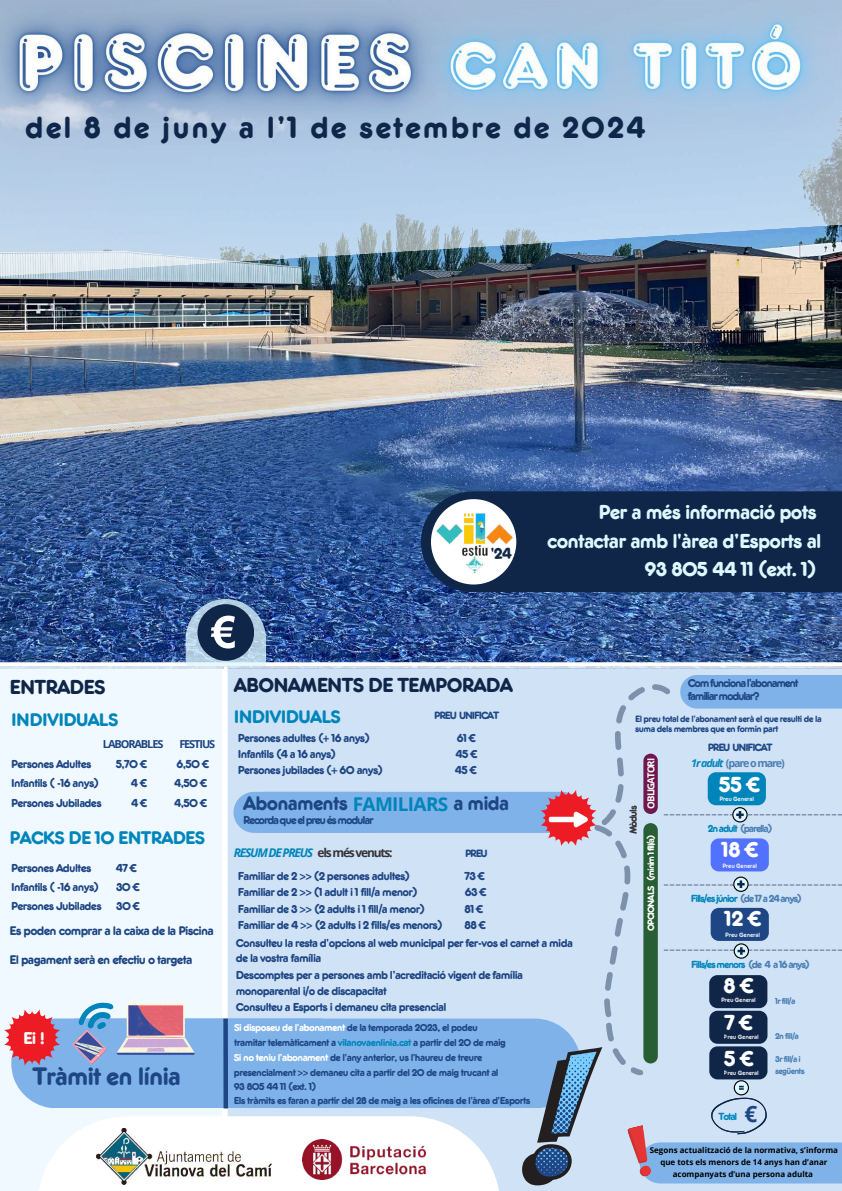
<style>
.page{position:relative;width:842px;height:1191px;background:#fff}
.page>*{position:absolute;margin:0;border:0;box-sizing:border-box;transform-origin:0 0}
.t1{font:500 31.8px "Frankfurter Com";letter-spacing:.065em;color:#0f2649}
.t2{font:500 26.2px "Frankfurter Com";letter-spacing:-.035em;color:#1e4684}
.t3{font:500 22.6px/36.5px "Frankfurter Com";color:#fff;text-align:justify}
.t4{font:500 21px/28.5px "Frankfurter Com";letter-spacing:-.035em;color:#def8ff;text-align:right}
.t5{font:500 21px "Frankfurter Com";letter-spacing:-.035em;color:#0f2649}
.t6{font:500 20.6px "Frankfurter Com";letter-spacing:-.035em;color:#1e4684}
.t7{font:500 19px "Frankfurter Com";letter-spacing:-.035em;color:#0085bb}
.t8{font:500 17.7px "Frankfurter Com";color:#fff}
.t9{font:500 13px "Frankfurter Com";letter-spacing:-.05em;color:#1e4684}
.t10{font:500 12px/15.8px "Frankfurter Com";letter-spacing:-.05em;color:#1e4684}
.t11{font:500 12px/12.8px "Frankfurter Com";letter-spacing:-.1em;color:#1e4684}
.t12{font:700 12px "Open Sans";letter-spacing:-.1em;color:#363336}
.t13{font:500 11px "Frankfurter Com";letter-spacing:-.1em;color:#1e4684}
.t14{font:700 11px "Open Sans";letter-spacing:-.1em;color:#1e4684}
.t15{font:500 10.7px "Frankfurter Com";letter-spacing:-.1em;color:#0085bb}
.t16{font:700 10.7px "Open Sans";letter-spacing:-.1em;color:#4b7eb4}
.t17{font:500 10.7px "Frankfurter Com";letter-spacing:-.1em;color:#4b7eb4}
.t18{font:500 10.7px "Frankfurter Com";letter-spacing:-.1em;color:#363336}
.t19{font:500 10.5px/14.2px "Frankfurter Com";letter-spacing:-.05em;color:#1e4684}
.t20{font:500 9.7px "Frankfurter Com";letter-spacing:-.1em;color:#fff}
.t21{font:700 9.7px "Open Sans";letter-spacing:-.1em;color:#fff}
.t22{font:500 9.5px/10.5px "Frankfurter Com";letter-spacing:-.05em;color:#1e4684}
.t23{font:500 8.9px/11.9px "Frankfurter Com";letter-spacing:-.075em;color:#4b7eb4}
.t24{font:700 8px/12px "Open Sans";color:#000;text-align:center}
.t25{font:500 6.6px "Frankfurter Com";letter-spacing:-.025em;color:#fff}
.s1{font-family:"Open Sans";font-weight:700;font-size:19px;color:#0085bb}
.s2{font-style:italic;color:#0085bb}
.s3{color:#fff}
.s4{color:#0085bb}
.s5{color:#4b7eb4}
.s6{font-family:"Open Sans";font-weight:700;font-size:22.6px;color:#1e4684}
</style>
<div class="page">
<img style="left:0;top:289px;width:842px;height:373px">
<img style="left:0;top:199px;width:842px;height:90px">
<svg style="left:0;top:666px;width:842px;height:524px;fill:#f0f9ff"></svg>
<div style="left:226px;top:668px;width:616px;height:522px;background:#cfe2f6"></div>
<svg style="left:224px;top:668px;width:4px;height:63px"></svg>
<div style="left:37px;top:1116px;width:463px;height:74px;background:#fff"></div>
<svg style="left:0;top:662px;width:842px;height:1px"></svg>
<svg style="left:186px;top:599px;width:80px;height:67px;background:#6a829f"></svg>
<svg style="left:652px;top:684px;width:18px;height:10px"></svg>
<svg style="left:616px;top:687px;width:29px;height:36px"></svg>
<div style="left:680px;top:675px;width:162px;height:33px;background:#7fb2e8"></div>
<div style="left:421px;top:491px;width:421px;height:101px;background:#0f2649"></div>
<img style="left:417px;top:503px;width:100px;height:79px">
<svg style="left:0;top:731px;width:842px;height:453px"></svg>
<img style="left:0;top:0;width:563px;height:225px">
<img style="left:356px;top:0;width:486px;height:199px">
<svg style="left:491px;top:547px;width:21px;height:12px"></svg>
<h1 class="t1" style="left:25px;top:108px;width:622px">del 8 de juny a l’1 de setembre de 2024</h1>
<h3 class="t4" style="left:547px;top:498px;width:276px">Per a més informació pots contactar amb l'àrea d’Esports al<br>93 805 44 11 (ext. 1)</h3>
<h3 class="t5" style="left:9px;top:674px;width:98px">ENTRADES</h3>
<h3 class="t5" style="left:234px;top:672px;width:281px">ABONAMENTS DE TEMPORADA</h3>
<h3 class="t7" style="left:11px;top:708px;width:109px">INDIVIDUALS</h3>
<p class="t14" style="left:103px;top:735px;width:62px">LABORABLES</p>
<p class="t14" style="left:179px;top:735px;width:37px">FESTIUS</p>
<p class="t10" style="left:11px;top:756px;width:82px">Persones Adultes</p>
<p class="t10" style="left:116px;top:756px;width:33px">5,70 €</p>
<p class="t10" style="left:176px;top:756px;width:34px">6,50 €</p>
<p class="t10" style="left:11px;top:775px;width:89px">Infantils ( -16 anys)</p>
<p class="t10" style="left:131px;top:775px;width:18px">4€</p>
<p class="t10" style="left:174px;top:775px;width:35px">4,50 €</p>
<p class="t10" style="left:11px;top:794px;width:92px">Persones Jubilades</p>
<p class="t10" style="left:131px;top:794px;width:18px">4€</p>
<p class="t10" style="left:174px;top:794px;width:35px">4,50 €</p>
<h3 class="t7" style="left:9px;top:825px;width:197px">PACKS DE 10 ENTRADES</h3>
<p class="t10" style="left:11px;top:860px;width:82px">Persones Adultes</p>
<p class="t10" style="left:116px;top:860px;width:23px">47€</p>
<p class="t10" style="left:11px;top:879px;width:89px">Infantils ( -16 anys)</p>
<p class="t10" style="left:11px;top:877px;width:130px;line-height:19.2px;text-align:right">30€<br>Persones Jubilades 30 €</p>
<p class="t9" style="left:9px;top:922px;width:206px">Es poden comprar a la caixa de la Piscina</p>
<p class="t9" style="left:9px;top:951px;width:185px">El pagament serà en efectiu o targeta</p>
<h3 class="t8" style="left:23px;top:1026px;width:23px">Ei !</h3>
<h2 class="t2" style="left:33px;top:1060px;width:150px">Tràmit en línia</h2>
<h3 class="t7" style="left:234px;top:705px;width:109px">INDIVIDUALS</h3>
<p class="t13" style="left:434px;top:708px;width:66px">PREU UNIFICAT</p>
<p class="t10" style="left:238px;top:729px;width:134px">Persones adultes (+ 16 anys)</p>
<p class="t10" style="left:457px;top:729px;width:21px">61€</p>
<p class="t10" style="left:238px;top:746px;width:100px">Infantils (4 a 16 anys)</p>
<p class="t10" style="left:455px;top:746px;width:23px">45€</p>
<p class="t10" style="left:238px;top:762px;width:147px">Persones jubilades (+ 60 anys)</p>
<p class="t10" style="left:455px;top:762px;width:23px">45€</p>
<h3 class="t6" style="left:243px;top:791px;width:267px">Abonaments <span class="s1">FAMILIARS</span> a mida</h3>
<p class="t11" style="left:243px;top:813px;width:132px">Recorda que el preu és modular</p>
<p class="t12" style="left:234px;top:843px;width:160px"><span class="s2">RESUM DE PREUS</span> els més venuts:</p>
<p class="t13" style="left:465px;top:846px;width:24px">PREU</p>
<p class="t10" style="left:238px;top:868px;width:174px">Familiar de 2 &gt;&gt; (2 persones adultes)</p>
<p class="t10" style="left:465px;top:868px;width:22px">73€</p>
<p class="t10" style="left:238px;top:884px;width:182px">Familiar de 2 &gt;&gt; (1 adult i 1 fill/a menor)</p>
<p class="t10" style="left:465px;top:884px;width:23px">63€</p>
<p class="t10" style="left:238px;top:900px;width:189px">Familiar de 3 &gt;&gt; (2 adults i 1 fill/a menor)</p>
<p class="t10" style="left:465px;top:900px;width:20px">81€</p>
<p class="t10" style="left:238px;top:916px;width:206px">Familiar de 4 &gt;&gt; (2 adults i 2 fills/es menors)</p>
<p class="t10" style="left:465px;top:916px;width:23px">88€</p>
<p class="t10" style="left:236px;top:934px;width:339px">Consulteu la resta d'opcions al web municipal per fer-vos el carnet a mida de la vostra família</p>
<p class="t10" style="left:236px;top:967px;width:289px">Descomptes per a persones amb l’acreditació vigent de família monoparental i/o de discapacitat<br>Consulteu a Esports i demaneu cita presencial</p>
<p class="t19" style="left:234px;top:1020px;width:273px"><span class="s3">Si disposeu de l'abonament</span> de la temporada 2023, el podeu tramitar telemàticament a <span class="s4">vilanovaenlinia.cat</span> a partir del 20 de maig</p>
<p class="t19" style="left:234px;top:1050px;width:298px"><span class="s3">Si no teniu l'abonament</span> de l'any anterior, us l'haureu de treure presencialment &gt;&gt; demaneu cita a partir del 20 de maig trucant al<br>93 805 44 11 (ext. 1)<br>Els tràmits es faran a partir del 28 de maig a les oficines de l'àrea d'Esports</p>
<p class="t11" style="left:688px;top:676px;width:112px">Com funciona l'abonament familiar modular?</p>
<p class="t22" style="left:635px;top:713px;width:188px">El preu total de l'abonament serà el que resulti de la suma dels membres que en formin part</p>
<p class="t18" style="left:627px;top:834px;width:30px;rotate:-90deg">Mòduls</p>
<p class="t21" style="left:644px;top:808px;width:52px;rotate:-90deg">OBLIGATORI</p>
<p class="t20" style="left:645px;top:931px;width:98px;rotate:-90deg">OPCIONALS (mínim 1fill/a)</p>
<p class="t13" style="left:708px;top:741px;width:66px">PREU UNIFICAT</p>
<p class="t16" style="left:691px;top:755px;width:95px"><span class="s2">1r adult</span> (pare o mare)</p>
<h3 class="t3" style="left:719px;top:766px;width:43px">55 €</h3>
<p class="t25" style="left:719px;top:794px;width:36px">Preu General</p>
<p class="t17" style="left:708px;top:821px;width:66px"><span class="s4">2n adult</span> (parella)</p>
<h3 class="t3" style="left:721px;top:831px;width:38px">18 €</h3>
<p class="t25" style="left:722px;top:861px;width:36px">Preu General</p>
<p class="t15" style="left:691px;top:891px;width:113px">Fills/es júnior <span class="s5">(de 17 a 24 anys)</span></p>
<h3 class="t3" style="left:724px;top:900px;width:38px">12 €</h3>
<p class="t25" style="left:725px;top:930px;width:36px">Preu General</p>
<p class="t15" style="left:691px;top:957px;width:120px">Fills/es menors <span class="s5">(de 4 a 16 anys)</span></p>
<h3 class="t3" style="left:724px;top:967px;width:32px">8€ 7€ 5€</h3>
<p class="t25" style="left:721px;top:995px;width:36px">Preu General</p>
<p class="t25" style="left:724px;top:1032px;width:36px">Preu General</p>
<p class="t25" style="left:724px;top:1068px;width:36px">Preu General</p>
<p class="t23" style="left:775px;top:994px;width:22px">1r fill/a</p>
<p class="t23" style="left:775px;top:1029px;width:25px">2n fill/a</p>
<p class="t23" style="left:775px;top:1052px;width:31px">3r fill/a i següents</p>
<p class="t15" style="left:718px;top:1110px;width:40px">Total <span class="s6">€</span></p>
<p class="t24" style="left:650px;top:1144px;width:190px">Segons actualització de la normativa, s’informa que tots els menors de 14 anys han d’anar acompanyats d’una persona adulta</p>
</div>
